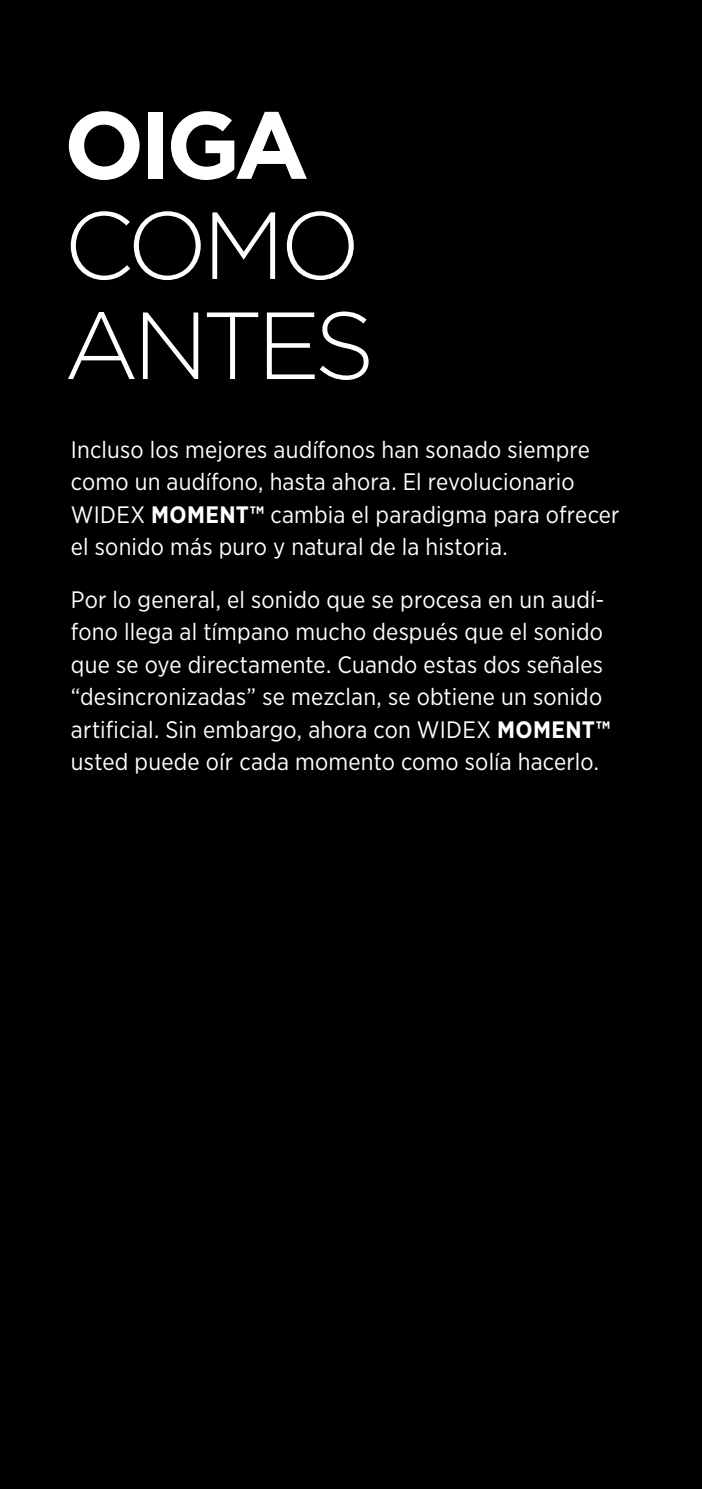
<style>
.page{position:relative;width:702px;height:1489px;background:#fff}
.page>*{position:absolute;margin:0;border:0;box-sizing:border-box;transform-origin:0 0}
.t1{font:300 95px/100px "Gotham";letter-spacing:-.065em;color:#fff}
.t2{font:700 95px "Gotham";color:#fff}
.t3{font:23.75px/32.5px "Gotham Narrow";letter-spacing:.01em;color:#fff}
.s1{font-weight:700}
</style>
<div class="page">
<div style="left:0;top:0;width:702px;height:1488px;background:#000"></div>
<h1 class="t2" style="left:64px;top:82px;width:247px">OIGA</h1>
<h1 class="t1" style="left:64px;top:193px;width:312px">COMO<br>ANTES</h1>
<p class="t3" style="left:71px;top:432px;width:550px">Incluso los mejores audífonos han sonado siempre como un audífono, hasta ahora. El revolucionario WIDEX <span class="s1">MOMENT™</span> cambia el paradigma para ofrecer el sonido más puro y natural de la historia.</p>
<p class="t3" style="left:71px;top:582px;width:541px">Por lo general, el sonido que se procesa en un audí&shy;fono llega al tímpano mucho después que el sonido que se oye directamente. Cuando estas dos señales “desincronizadas” se mezclan, se obtiene un sonido artificial. Sin embargo, ahora con WIDEX <span class="s1">MOMENT™ </span>usted puede oír cada momento como solía hacerlo.</p>
</div>
